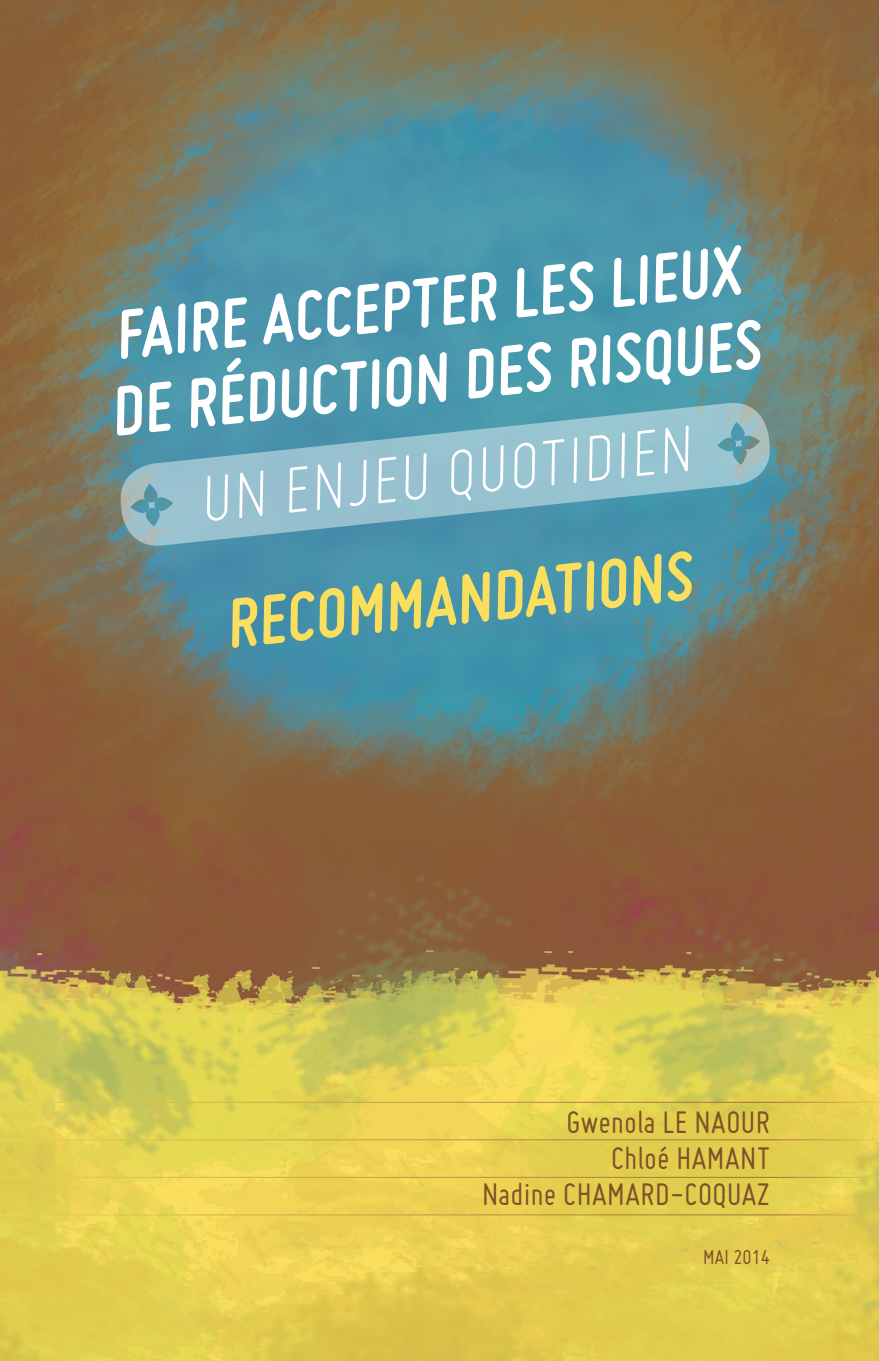
<style>
.page{position:relative;width:879px;height:1361px;background:#fff}
.page>*{position:absolute;margin:0;border:0;box-sizing:border-box;transform-origin:0 0}
.t1{font:700 73.2px/75.6px "Miso";color:#fff}
.t2{font:300 73.2px "Miso";color:#fff}
.t3{font:700 73.2px "Miso";color:#f9df5d}
.t4{font:34px/36px "Miso";letter-spacing:.015em;color:#7e512a;text-align:right}
.t5{font:22px "Miso";color:#7e512a}
</style>
<div class="page">
<img style="left:0;top:0;width:879px;height:788px">
<img style="left:0;top:788px;width:879px;height:573px">
<svg style="left:117px;top:399px;width:656px;height:150px;background:#72abbc"></svg>
<hr style="left:0;top:1139px;width:770px;height:1px;background:#fff">
<hr style="left:0;top:1102px;width:770px;height:1px;background:#fff">
<hr style="left:0;top:1177px;width:770px;height:1px;background:#fff">
<hr style="left:0;top:1214px;width:770px;height:1px;background:#fff">
<hr style="left:770px;top:1139px;width:109px;height:1px;background:#fff">
<hr style="left:770px;top:1102px;width:109px;height:1px;background:#fff">
<hr style="left:770px;top:1177px;width:109px;height:1px;background:#fff">
<hr style="left:770px;top:1214px;width:109px;height:1px;background:#fff">
<h1 class="t1" style="left:99px;top:298px;width:650px;rotate:-6deg">Faire accepter LES LIE UX<br>DE Rédu ction des risques</h1>
<h1 class="t2" style="left:195px;top:458px;width:496px;rotate:-6deg">un enjeu quotidieN</h1>
<h1 class="t3" style="left:221px;top:583px;width:465px;rotate:-6deg">Recommandations</h1>
<p class="t4" style="left:482px;top:1104px;width:289px">GWENOLA LE NAOUR<br>CHLOÉ HAMANT<br>NADINE CHAMARD-COQUAZ</p>
<p class="t5" style="left:703px;top:1244px;width:68px">MAI 2014</p>
</div>
